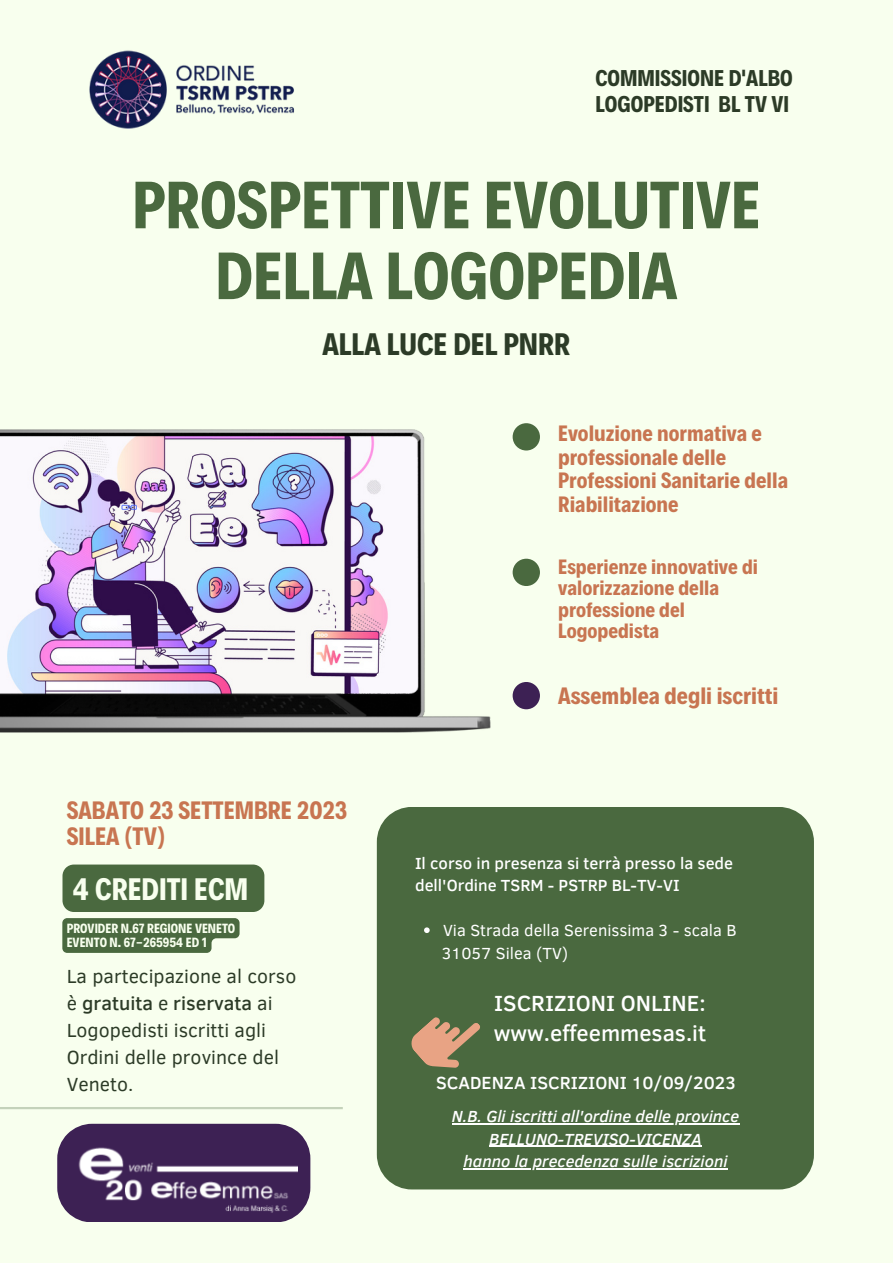
<style>
.page{position:relative;width:893px;height:1264px;background:#fff}
.page>*{position:absolute;margin:0;border:0;box-sizing:border-box;transform-origin:0 0}
.t1{font:700 67.5px/70.8px "Decalotype";color:#4a693f;text-align:center}
.t2{font:700 31.5px "Decalotype";color:#2c3b27}
.t3{font:700 31.5px "Decalotype";color:#f8ffee}
.t4{font:700 25.5px "Decalotype";color:#c87551}
.t5{font:700 24px "Decalotype";color:#c87551}
.t6{font:700 23.1px/25.8px "Decalotype";color:#2c3b27}
.t7{font:700 22.5px/23.5px "Decalotype";color:#c87551}
.t8{font:500 22.5px/30.3px "Clear Sans";color:#fff}
.t9{font:700 21px/21.3px "Decalotype";color:#c87551}
.t10{font:19.5px/27px "Clear Sans";color:#2c3b27}
.t11{font:500 18px "Clear Sans";color:#fff}
.t12{font:italic 500 16.5px "Clear Sans";color:#fff}
.t13{font:500 16.5px/22.5px "Clear Sans";color:#fff}
.t14{font:16.5px "Clear Sans";color:#fff}
.t15{font:700 13.5px "Decalotype";color:#f8ffee}
.s1{font-weight:500}
</style>
<div class="page">
<div style="left:0;top:0;width:892px;height:1262px;background:#f8ffee"></div>
<div style="left:377px;top:807px;width:436px;height:382px;background:#4a693f"></div>
<hr style="left:0;top:1106px;width:343px;height:3px;background:#4a693f">
<img style="left:0;top:429px;width:490px;height:303px">
<div style="left:512px;top:423px;width:28px;height:27px;background:#4a693f;border-radius:50%"></div>
<img style="left:89px;top:50px;width:205px;height:79px">
<div style="left:512px;top:558px;width:28px;height:28px;background:#4a693f;border-radius:50%"></div>
<div style="left:512px;top:682px;width:28px;height:27px;background:#3d2154;border-radius:50%"></div>
<svg style="left:73px;top:1123px;width:237px;height:99px;background:#614c72"></svg>
<img style="left:57px;top:1129px;width:241px;height:88px">
<svg style="left:406px;top:998px;width:85px;height:83px;background:#737851"></svg>
<div style="left:62px;top:864px;width:202px;height:48px;background:#4a693f"></div>
<svg style="left:424px;top:927px;width:5px;height:6px"></svg>
<hr style="left:452px;top:1123px;width:287px;height:1px;background:#fff">
<hr style="left:489px;top:1145px;width:212px;height:1px;background:#fff">
<hr style="left:463px;top:1168px;width:264px;height:1px;background:#fff">
<svg style="left:62px;top:918px;width:177px;height:34px;background:#56734b"></svg>
<p class="t6" style="left:595px;top:64px;width:199px">COMMISSIONE D'ALBO<br>LOGOPEDISTI BL TV VI</p>
<p class="t1" style="left:132px;top:165px;width:629px">PROSPETTIVE EVOLUTIVE<br>DELLA LOGOPEDIA</p>
<p class="t2" style="left:322px;top:323px;width:249px">ALLA LUCE DEL PNRR</p>
<p class="t7" style="left:558px;top:420px;width:205px">Evoluzione normativa e professionale delle</p>
<p class="t7" style="left:558px;top:467px;width:231px">Professioni Sanitarie della<br>Riabilitazione</p>
<p class="t9" style="left:558px;top:554px;width:201px">Esperienze innovative di valorizzazione della professione del<br>Logopedista</p>
<p class="t4" style="left:67px;top:793px;width:282px">SABATO 23 SETTEMBRE 2023</p>
<p class="t4" style="left:67px;top:818px;width:100px">SILEA (TV)</p>
<p class="t3" style="left:73px;top:868px;width:177px">4 CREDITI ECM</p>
<p class="t15" style="left:67px;top:919px;width:170px">PROVIDER N.67 REGIONE VENETO</p>
<p class="t15" style="left:67px;top:933px;width:142px">EVENTO N. 67-265954 ED 1</p>
<p class="t10" style="left:67px;top:961px;width:231px">La partecipazione al corso è <span class="s1">gratuita</span> e <span class="s1">riservata</span> ai<br>Logopedisti iscritti agli<br>Ordini delle province del<br>Veneto.</p>
<p class="t5" style="left:558px;top:679px;width:222px">Assemblea degli iscritti</p>
<p class="t13" style="left:415px;top:851px;width:319px">Il corso in presenza si terrà presso la sede dell'Ordine TSRM - PSTRP BL-TV-VI</p>
<p class="t14" style="left:443px;top:918px;width:295px">Via Strada della Serenissima 3 - scala B</p>
<p class="t14" style="left:441px;top:941px;width:128px">31057 Silea (TV)</p>
<p class="t8" style="left:494px;top:986px;width:214px">ISCRIZIONI ONLINE: www.effeemmesas.it</p>
<p class="t11" style="left:436px;top:1069px;width:301px">SCADENZA ISCRIZIONI 10/09/2023</p>
<p class="t12" style="left:452px;top:1104px;width:289px">N.B. Gli iscritti all'ordine delle province</p>
<p class="t12" style="left:489px;top:1126px;width:214px">BELLUNO-TREVISO-VICENZA</p>
<p class="t12" style="left:463px;top:1149px;width:265px">hanno la precedenza sulle iscrizioni</p>
</div>
